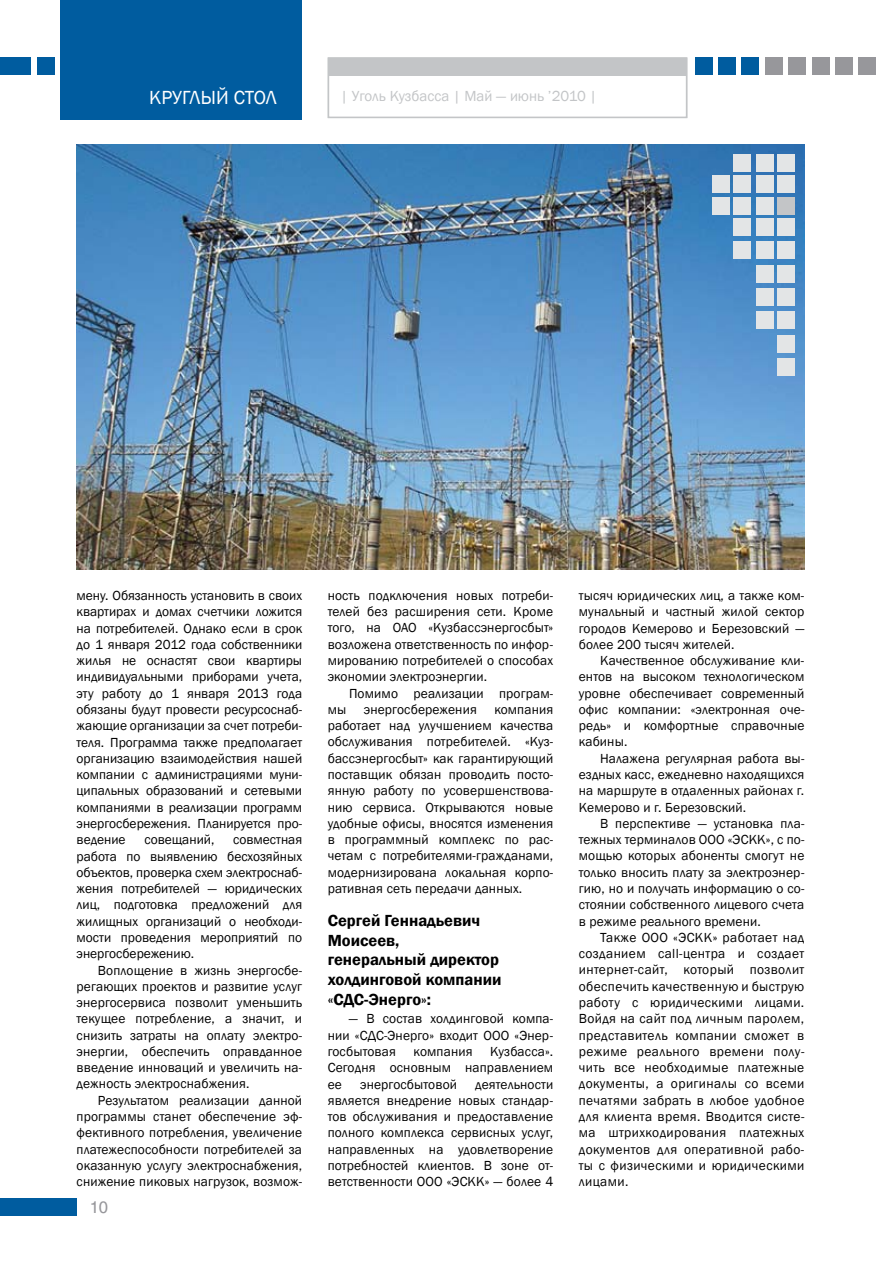
<style>
.page{position:relative;width:881px;height:1263px;background:#fff}
.page>*{position:absolute;margin:0;border:0;box-sizing:border-box;transform-origin:0 0}
.t1{font:19.5px "Franklin Gothic";color:#fff}
.t2{font:600 16.5px/19.8px "Franklin Gothic";color:#000}
.t3{font:16.5px "Helios";color:#97979b}
.t4{font:15px "Franklin Gothic";color:#c3c5c7}
.t5{font:13.5px/16.4px "Franklin Gothic";letter-spacing:.01em;color:#000;text-align:justify}
</style>
<div class="page">
<img style="left:77px;top:145px;width:727px;height:425px">
<div style="left:327px;top:57px;width:360px;height:61px;background:#fff;border:2px solid #c3c5c7"></div>
<div style="left:858px;top:58px;width:17px;height:17px;background:#97979b"></div>
<div style="left:327px;top:59px;width:359px;height:17px;background:#c3c5c7"></div>
<div style="left:0;top:1198px;width:77px;height:17px;background:#005c9f"></div>
<div style="left:835px;top:58px;width:17px;height:17px;background:#97979b"></div>
<div style="left:811px;top:58px;width:17px;height:17px;background:#97979b"></div>
<div style="left:788px;top:58px;width:17px;height:17px;background:#97979b"></div>
<div style="left:765px;top:58px;width:17px;height:17px;background:#97979b"></div>
<div style="left:741px;top:58px;width:17px;height:17px;background:#005c9f"></div>
<div style="left:718px;top:58px;width:17px;height:17px;background:#005c9f"></div>
<div style="left:694px;top:58px;width:17px;height:17px;background:#005c9f"></div>
<div style="left:37px;top:58px;width:17px;height:17px;background:#005c9f"></div>
<div style="left:0;top:58px;width:30px;height:17px;background:#005c9f"></div>
<div style="left:60px;top:1px;width:242px;height:119px;background:#005c9f"></div>
<div style="left:711px;top:197px;width:18px;height:17px;background:#e3e5e6"></div>
<div style="left:711px;top:176px;width:18px;height:17px;background:#e3e5e6"></div>
<div style="left:733px;top:242px;width:17px;height:17px;background:#e3e5e6"></div>
<div style="left:733px;top:218px;width:17px;height:17px;background:#e3e5e6"></div>
<div style="left:733px;top:197px;width:17px;height:17px;background:#e3e5e6"></div>
<div style="left:733px;top:176px;width:17px;height:17px;background:#e3e5e6"></div>
<div style="left:733px;top:154px;width:17px;height:17px;background:#e3e5e6"></div>
<div style="left:755px;top:312px;width:17px;height:17px;background:#e3e5e6"></div>
<div style="left:755px;top:288px;width:17px;height:17px;background:#e3e5e6"></div>
<div style="left:755px;top:265px;width:17px;height:17px;background:#e3e5e6"></div>
<div style="left:755px;top:242px;width:17px;height:17px;background:#e3e5e6"></div>
<div style="left:755px;top:218px;width:17px;height:17px;background:#e3e5e6"></div>
<div style="left:755px;top:197px;width:17px;height:17px;background:#e3e5e6"></div>
<div style="left:755px;top:176px;width:17px;height:17px;background:#e3e5e6"></div>
<div style="left:755px;top:154px;width:17px;height:17px;background:#e3e5e6"></div>
<div style="left:777px;top:359px;width:17px;height:17px;background:#e3e5e6"></div>
<div style="left:777px;top:335px;width:17px;height:17px;background:#e3e5e6"></div>
<div style="left:777px;top:312px;width:17px;height:17px;background:#e3e5e6"></div>
<div style="left:777px;top:288px;width:17px;height:17px;background:#e3e5e6"></div>
<div style="left:777px;top:265px;width:17px;height:17px;background:#e3e5e6"></div>
<div style="left:777px;top:242px;width:17px;height:17px;background:#e3e5e6"></div>
<div style="left:777px;top:218px;width:17px;height:17px;background:#e3e5e6"></div>
<div style="left:777px;top:197px;width:17px;height:17px;background:#c3c5c7"></div>
<div style="left:777px;top:176px;width:17px;height:17px;background:#e3e5e6"></div>
<div style="left:777px;top:154px;width:17px;height:17px;background:#e3e5e6"></div>
<h1 class="t1" style="left:149px;top:86px;width:11px">кругл</h1>
<h1 class="t1" style="left:200px;top:86px;width:45px">ый стол</h1>
<p class="t4" style="left:340px;top:87px;width:258px">| Уголь Кузбасса | Май — июнь ’2010 |</p>
<p class="t5" style="left:77px;top:588px;width:227px">мену. Обязанность установить в своих квартирах и домах счетчики ложится на потребителей. Однако если в срок до 1 января 2012 года собственники жилья не оснастят свои квартиры индивидуальными приборами учета, эту работу до 1 января 2013 года обязаны будут провести ресурсоснаб&shy;жающие организации за счет потреби&shy;теля. Программа также предполагает организацию взаимодействия нашей компании с администрациями муни&shy;ципальных образований и сетевыми компаниями в реализации программ энергосбережения. Планируется про&shy;ведение</p>
<p class="t5" style="left:144px;top:832px;width:71px">совещаний,</p>
<p class="t5" style="left:77px;top:832px;width:227px;text-indent:156px">совместная работа по выявлению бесхозяйных объектов, проверка схем электроснаб&shy;жения потребителей — юридических лиц, подготовка предложений для жилищных организаций о необходи&shy;мости проведения мероприятий по энергосбережению.</p>
<p class="t5" style="left:77px;top:962px;width:227px;text-indent:21px">Воплощение в жизнь энергосбе&shy;регающих проектов и развитие услуг энергосервиса позволит уменьшить текущее потребление, а значит, и снизить затраты на оплату электро&shy;энергии, обеспечить оправданное введение инноваций и увеличить на&shy;дежность электроснабжения.</p>
<p class="t5" style="left:77px;top:1092px;width:227px;text-indent:21px">Результатом реализации данной программы станет обеспечение эф&shy;фективного потребления, увеличение платежеспособности потребителей за оказанную услугу электроснабжения, снижение пиковых нагрузок, возмож-</p>
<p class="t3" style="left:90px;top:1197px;width:20px">10</p>
<p class="t5" style="left:327px;top:587px;width:227px">ность подключения новых потреби&shy;телей без расширения сети. Кроме того, на ОАО «Кузбассэнергосбыт» возложена ответственность по инфор&shy;мированию потребителей о способах экономии электроэнергии.</p>
<p class="t5" style="left:349px;top:685px;width:206px">Помимо реализации програм-</p>
<p class="t5" style="left:327px;top:701px;width:20px">мы</p>
<p class="t5" style="left:364px;top:701px;width:114px">энергосбережения</p>
<p class="t5" style="left:327px;top:701px;width:227px;text-indent:166px">компания работает над улучшением качества обслуживания потребителей. «Куз&shy;бассэнергосбыт» как гарантирующий поставщик обязан проводить посто&shy;янную работу по усовершенствова&shy;нию сервиса. Открываются новые удобные офисы, вносятся изменения в программный комплекс по рас&shy;четам с потребителями-гражданами, модернизирована локальная корпо&shy;ративная сеть передачи данных.</p>
<p class="t2" style="left:327px;top:910px;width:175px">Сергей Геннадьевич<br>Моисеев, генеральный директор холдинговой компании «СДС-Энерго»:</p>
<p class="t5" style="left:327px;top:1011px;width:227px;text-indent:21px">— В состав холдинговой компа&shy;нии «СДС-Энерго» входит ООО «Энер&shy;госбытовая</p>
<p class="t5" style="left:327px;top:1044px;width:227px;text-indent:162px">Кузбасса».<br>Сегодня основным направлением ее</p>
<p class="t5" style="left:413px;top:1044px;width:60px">компания</p>
<p class="t5" style="left:360px;top:1076px;width:98px">энергосбытовой</p>
<p class="t5" style="left:327px;top:1076px;width:227px;text-indent:147px">деятельности является внедрение новых стандар&shy;тов обслуживания и предоставление полного комплекса сервисных услуг, направленных на удовлетворение потребностей клиентов. В зоне от&shy;ветственности ООО «ЭСКК» — более 4</p>
<p class="t5" style="left:578px;top:587px;width:227px">тысяч юридических лиц, а также ком&shy;мунальный и частный жилой сектор городов Кемерово и Березовский — более 200 тысяч жителей.</p>
<p class="t5" style="left:578px;top:653px;width:227px;text-indent:21px">Качественное обслуживание кли&shy;ентов на высоком технологическом уровне обеспечивает современный офис компании: «электронная оче&shy;редь» и комфортные справочные кабины.</p>
<p class="t5" style="left:578px;top:750px;width:227px;text-indent:21px">Налажена регулярная работа вы&shy;ездных касс, ежедневно находящихся на маршруте в отдаленных районах г.<br>Кемерово и г. Березовский.</p>
<p class="t5" style="left:578px;top:815px;width:227px;text-indent:21px">В перспективе — установка пла&shy;тежных терминалов ООО «ЭСКК», с по&shy;мощью которых абоненты смогут не только вносить плату за электроэнер&shy;гию, но и получать информацию о со&shy;стоянии собственного лицевого счета в режиме реального времени.</p>
<p class="t5" style="left:578px;top:929px;width:227px;text-indent:21px">Также ООО «ЭСКК» работает над созданием call-центра и создает интернет-сайт, который позволит обеспечить качественную и быструю работу с юридическими лицами.<br>Войдя на сайт под личным паролем, представитель компании сможет в режиме реального времени полу&shy;чить все необходимые платежные документы, а оригиналы со всеми печатями забрать в любое удобное для клиента время. Вводится систе&shy;ма штрихкодирования платежных документов для оперативной рабо&shy;ты с физическими и юридическими лицами.</p>
</div>
